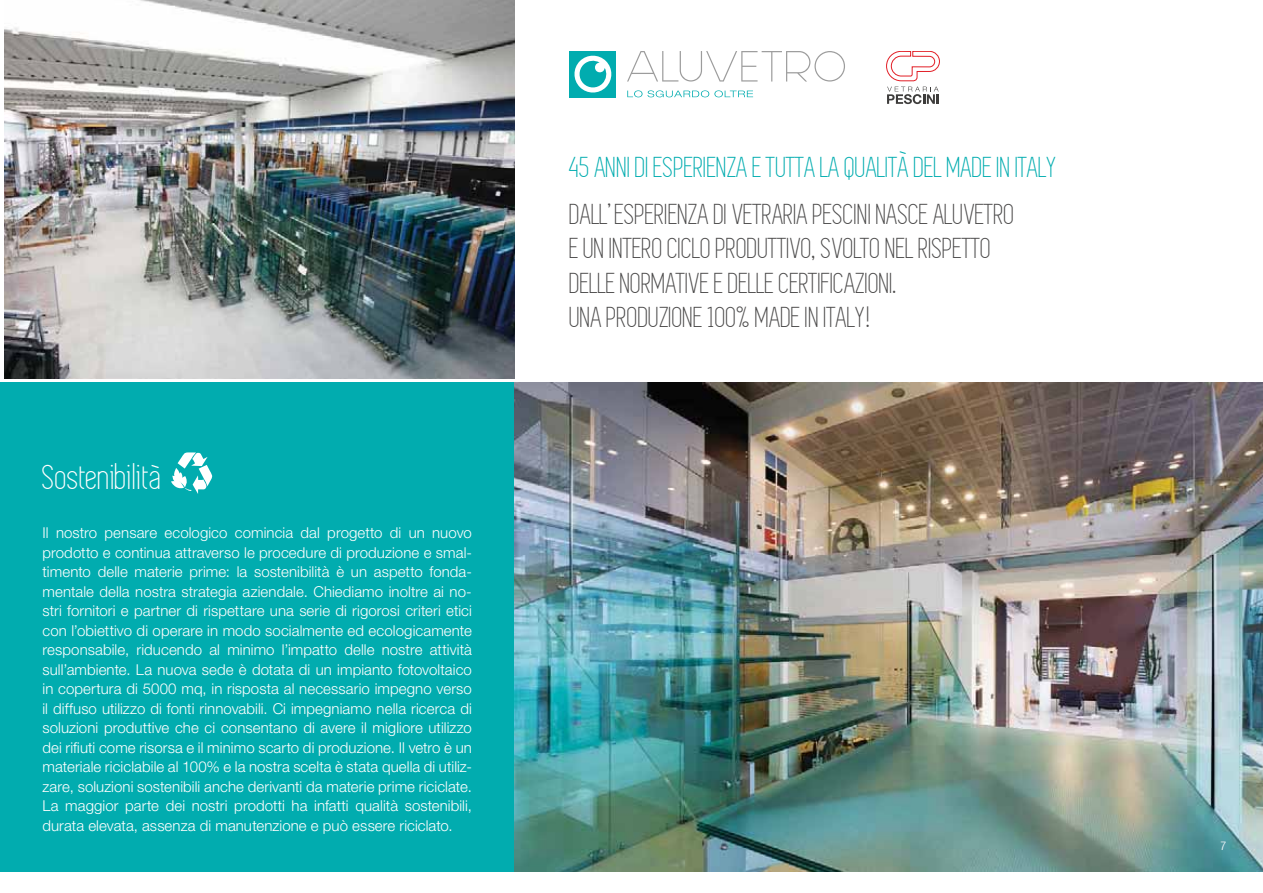
<style>
.page{position:relative;width:1263px;height:893px;background:#fff}
.page>*{position:absolute;margin:0;border:0;box-sizing:border-box;transform-origin:0 0}
.t1{font:36px "Simplifica";color:#fff}
.t2{font:30px/34.5px "Simplifica";color:#4b4a4a}
.t3{font:30px "Simplifica";color:#01acaf}
.t4{font:300 15px/19.5px "Helvetica Neue LT Std";letter-spacing:.005em;color:#fff;text-align:justify}
.t5{font:300 condensed 12px "Helvetica Neue LT Std";color:#fff}
</style>
<div class="page">
<div style="left:0;top:383px;width:1263px;height:489px;background:#01acaf"></div>
<img style="left:514px;top:383px;width:749px;height:489px">
<svg style="left:171px;top:452px;width:41px;height:42px"></svg>
<svg style="left:886px;top:51px;width:54px;height:30px"></svg>
<svg style="left:887px;top:87px;width:52px;height:17px"></svg>
<img style="left:4px;top:0;width:510px;height:378px">
<svg style="left:627px;top:90px;width:126px;height:7px"></svg>
<svg style="left:627px;top:51px;width:218px;height:31px"></svg>
<div style="left:570px;top:51px;width:46px;height:46px;background:#01acaf"></div>
<svg style="left:574px;top:55px;width:38px;height:38px"></svg>
<h1 class="t1" style="left:43px;top:462px;width:121px">Sostenibilità</h1>
<p class="t4" style="left:43px;top:525px;width:431px">Il nostro pensare ecologico comincia dal progetto di un nuovo prodotto e continua attraverso le procedure di produzione e smal&shy;timento delle materie prime: la sostenibilità è un aspetto fonda&shy;mentale della nostra strategia aziendale. Chiediamo inoltre ai no&shy;stri fornitori e partner di rispettare una serie di rigorosi criteri etici con l’obiettivo di operare in modo socialmente ed ecologicamente responsabile, riducendo al minimo l’impatto delle nostre attività sull’ambiente. La nuova sede è dotata di un impianto fotovoltaico in copertura di 5000 mq, in risposta al necessario impegno verso il diffuso utilizzo di fonti rinnovabili. Ci impegniamo nella ricerca di soluzioni produttive che ci consentano di avere il migliore utilizzo dei rifiuti come risorsa e il minimo scarto di produzione. Il vetro è un materiale riciclabile al 100% e la nostra scelta è stata quella di utiliz&shy;zare, soluzioni sostenibili anche derivanti da materie prime riciclate.<br>La maggior parte dei nostri prodotti ha infatti qualità sostenibili, durata elevata, assenza di manutenzione e può essere riciclato.</p>
<h2 class="t3" style="left:570px;top:154px;width:489px">45 ANNI DI ESPERIENZA E TUTTA LA QUALITÀ DEL MADE IN ITALY</h2>
<h2 class="t2" style="left:570px;top:199px;width:447px">DALL’ ESPERIENZA DI VETRARIA PESCINI NASCE ALUVETRO E UN INTERO CICLO PRODUTTIVO, SVOLTO NEL RISPETTO DELLE NORMATIVE E DELLE CERTIFICAZIONI.<br>UNA PRODUZIONE 100% MADE IN ITALY!</h2>
<p class="t5" style="left:1220px;top:842px;width:7px">7</p>
</div>
